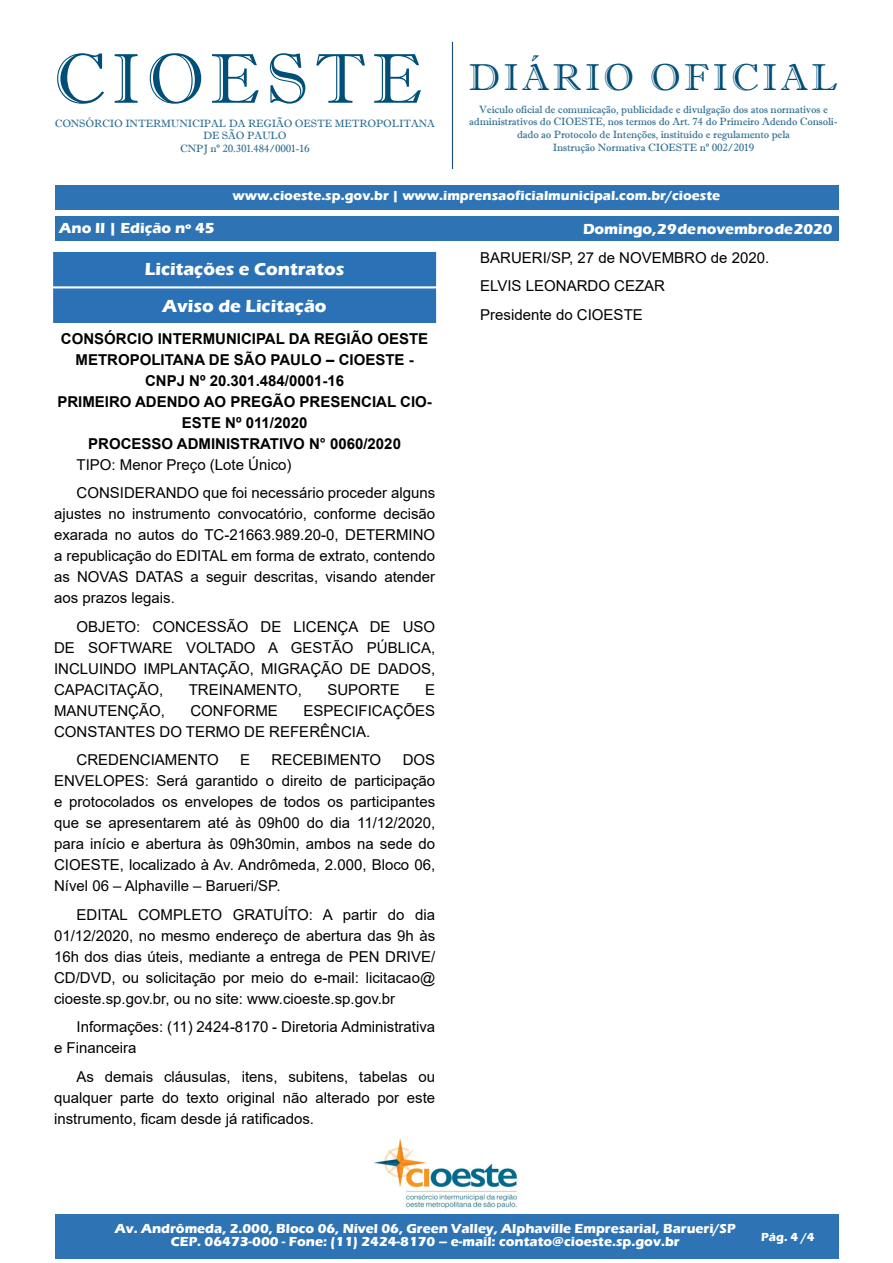
<style>
.page{position:relative;width:893px;height:1263px;background:#fff}
.page>*{position:absolute;margin:0;border:0;box-sizing:border-box;transform-origin:0 0}
.t1{font:70.5px "Imprint MT Shadow";letter-spacing:.09em;color:#004f79}
.t2{font:37.5px "Imprint MT Shadow";letter-spacing:.09em;color:#004f79}
.t3{font:700 18px "Eras ITC";color:#fff}
._2_-_Corpo{font:15px/21px "Arial";color:#000;text-align:justify}
._1_-_Cabeçalho{font:700 15px/21px "Arial";color:#000;text-align:center}
.t4{font:700 15px "Eras ITC";letter-spacing:-.005em;color:#fff}
.t5{font:700 13.5px/13.5px "Eras ITC";color:#fff;text-align:center}
.t6{font:700 12px "Eras ITC";color:#fff}
.t7{font:10.5px/12.6px "Imprint MT Shadow";color:#004f79;text-align:center}
</style>
<div class="page">
<div style="left:55px;top:185px;width:783px;height:24px;background:#2e73b4"></div>
<hr style="left:452px;top:42px;width:1px;height:127px;background:#1c4e79">
<div style="left:56px;top:217px;width:783px;height:24px;background:#2e73b4"></div>
<img style="left:374px;top:1138px;width:143px;height:71px">
<div style="left:55px;top:1214px;width:783px;height:45px;background:#2e73b4"></div>
<div style="left:54px;top:252px;width:382px;height:34px;background:#2a72b5"></div>
<div style="left:54px;top:289px;width:382px;height:33px;background:#2a72b5"></div>
<div style="left:53px;top:288px;width:383px;height:35px;border:1px solid #2a72b5"></div>
<h1 class="t1" style="left:54px;top:37px;width:369px">CIOESTE</h1>
<p class="t7" style="left:55px;top:117px;width:382px">CONSÓRCIO INTERMUNICIPAL DA REGIÃO OESTE METROPOLITANA<br>DE SÃO PAULO<br>CNPJ nº 20.301.484/0001-16</p>
<h2 class="t2" style="left:468px;top:55px;width:371px">DIÁRIO OFICIAL</h2>
<p class="t7" style="left:469px;top:103px;width:370px">Veículo oficial de comunicação, publicidade e divulgação dos atos normativos e administrativos do CIOESTE, nos termos do Art. 74 do Primeiro Adendo Consoli&shy;dado ao Protocolo de Intenções, instituído e regulamento pela<br>Instrução Normativa CIOESTE nº 002/2019</p>
<p class="t5" style="left:232px;top:189px;width:489px">www.cioeste.sp.gov.br | www.imprensaoficialmunicipal.com.br/cioeste</p>
<p class="t4" style="left:59px;top:219px;width:157px">Ano II | Edição nº 45</p>
<p class="t4" style="left:583px;top:220px;width:251px">Domingo, 29 de novembro de 2020</p>
<p class="t3" style="left:145px;top:259px;width:201px">Licitações e Contratos</p>
<p class="t3" style="left:163px;top:296px;width:165px">Aviso de Licitação</p>
<p class="_1_-_Cabeçalho" style="left:61px;top:328px;width:369px">CONSÓRCIO INTERMUNICIPAL DA REGIÃO OESTE<br>METROPOLITANA DE SÃO PAULO – CIOESTE -<br>CNPJ Nº 20.301.484/0001-16</p>
<p class="_1_-_Cabeçalho" style="left:57px;top:391px;width:376px">PRIMEIRO ADENDO AO PREGÃO PRESENCIAL CIO-<br>ESTE Nº 011/2020</p>
<p class="_1_-_Cabeçalho" style="left:88px;top:433px;width:314px">PROCESSO ADMINISTRATIVO N° 0060/2020</p>
<p class="_2_-_Corpo" style="left:76px;top:454px;width:217px">TIPO: Menor Preço (Lote Único)</p>
<p class="_2_-_Corpo" style="left:54px;top:482px;width:383px;text-indent:22px">CONSIDERANDO que foi necessário proceder alguns ajustes no instrumento convocatório, conforme decisão exarada no autos do TC-21663.989.20-0, DETERMINO a republicação do EDITAL em forma de extrato, contendo as NOVAS DATAS a seguir descritas, visando atender aos prazos legais.</p>
<p class="_2_-_Corpo" style="left:54px;top:616px;width:383px;text-indent:22px">OBJETO: CONCESSÃO DE LICENÇA DE USO DE SOFTWARE VOLTADO A GESTÃO PÚBLICA, INCLUINDO IMPLANTAÇÃO, MIGRAÇÃO DE DADOS, CAPACITAÇÃO,</p>
<p class="_2_-_Corpo" style="left:189px;top:679px;width:115px">TREINAMENTO,</p>
<p class="_2_-_Corpo" style="left:327px;top:679px;width:74px">SUPORTE</p>
<p class="_2_-_Corpo" style="left:425px;top:679px;width:12px">E</p>
<p class="_2_-_Corpo" style="left:54px;top:700px;width:383px;text-indent:250px">ESPECIFICAÇÕES<br>CONSTANTES DO TERMO DE REFERÊNCIA.</p>
<p class="_2_-_Corpo" style="left:76px;top:749px;width:144px">CREDENCIAMENTO</p>
<p class="_2_-_Corpo" style="left:240px;top:749px;width:12px">E</p>
<p class="_2_-_Corpo" style="left:272px;top:749px;width:111px">RECEBIMENTO</p>
<p class="_2_-_Corpo" style="left:54px;top:700px;width:112px">MANUTENÇÃO,</p>
<p class="_2_-_Corpo" style="left:190px;top:700px;width:89px">CONFORME</p>
<p class="_2_-_Corpo" style="left:54px;top:749px;width:383px;text-indent:349px">DOS ENVELOPES: Será garantido o direito de participação e protocolados os envelopes de todos os participantes que se apresentarem até às 09h00 do dia 11/12/2020, para início e abertura às 09h30min, ambos na sede do CIOESTE, localizado à Av. Andrômeda, 2.000, Bloco 06, Nível 06 – Alphaville – Barueri/SP.</p>
<p class="_2_-_Corpo" style="left:54px;top:904px;width:383px;text-indent:22px">EDITAL COMPLETO GRATUÍTO: A partir do dia 01/12/2020, no mesmo endereço de abertura das 9h às 16h dos dias úteis, mediante a entrega de PEN DRIVE/ CD/DVD, ou solicitação por meio do e-mail: licitacao@ cioeste.sp.gov.br, ou no site: www.cioeste.sp.gov.br</p>
<p class="_2_-_Corpo" style="left:54px;top:1016px;width:383px;text-indent:22px">Informações: (11) 2424-8170 - Diretoria Administrativa e Financeira</p>
<p class="_2_-_Corpo" style="left:54px;top:1066px;width:383px;text-indent:22px">As demais cláusulas, itens, subitens, tabelas ou qualquer parte do texto original não alterado por este instrumento, ficam desde já ratificados.</p>
<p class="_2_-_Corpo" style="left:480px;top:247px;width:291px">BARUERI/SP, 27 de NOVEMBRO de 2020.</p>
<p class="_2_-_Corpo" style="left:480px;top:275px;width:186px">ELVIS LEONARDO CEZAR</p>
<p class="_2_-_Corpo" style="left:480px;top:304px;width:164px">Presidente do CIOESTE</p>
<p class="t5" style="left:115px;top:1221px;width:622px">Av. Andrômeda, 2.000, Bloco 06, Nível 06, Green Valley, Alphaville Empresarial, Barueri/SP<br>CEP. 06473-000 - Fone: (11) 2424-8170 – e-mail: contato@cioeste.sp.gov.br</p>
<p class="t6" style="left:761px;top:1230px;width:55px">Pág. 4 /4</p>
</div>
